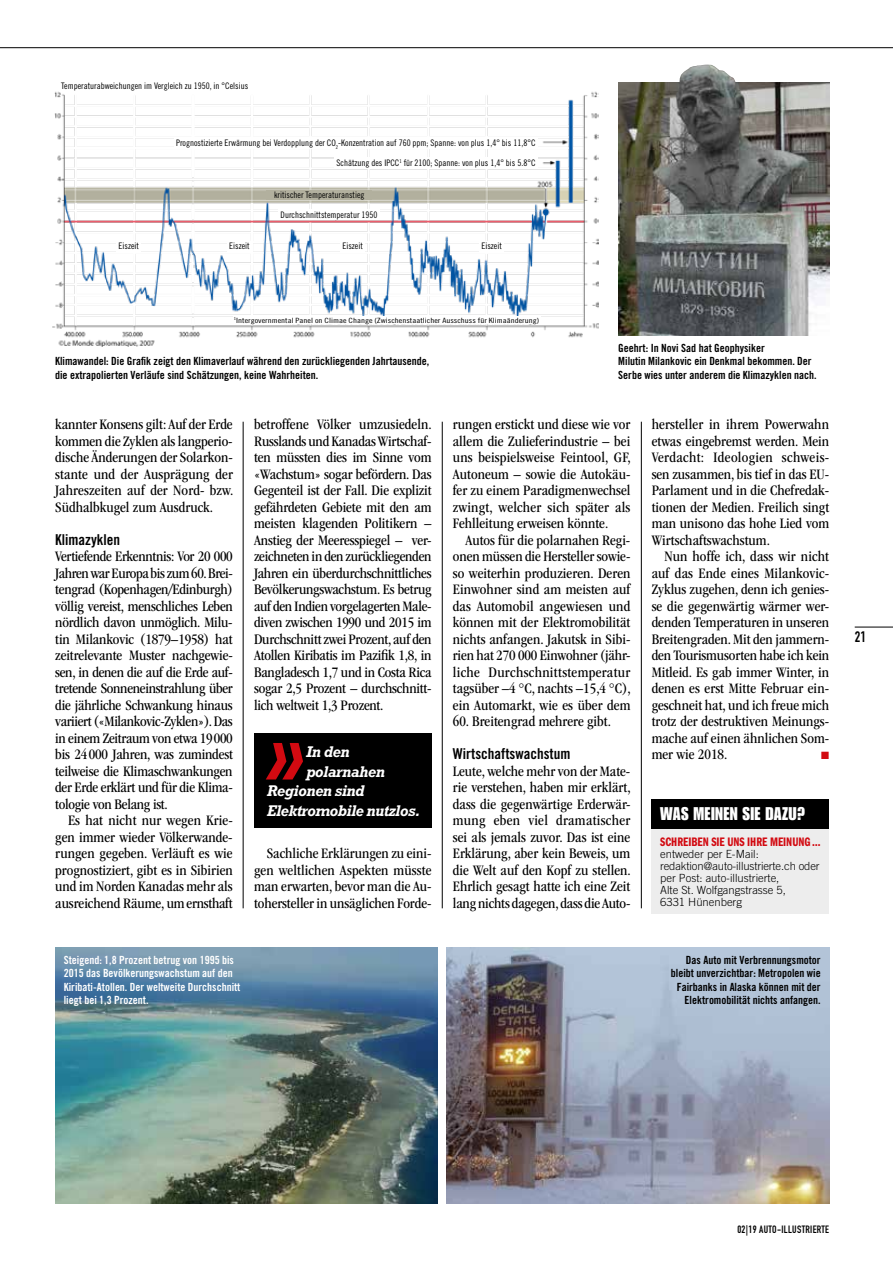
<style>
.page{position:relative;width:893px;height:1263px;background:#fff}
.page>*{position:absolute;margin:0;border:0;box-sizing:border-box;transform-origin:0 0}
.t1{font:italic 700 77.25px "Rockwell Std";color:#d20a11;scale:.88 1}
.t2{font:18px "Impact LT Std";letter-spacing:.02em;color:#fff;scale:.95 1}
.t3{font:italic 700 15.75px "Rockwell Std";letter-spacing:-.03em;color:#fff;scale:.96 1}
.t4{font:condensed 15px/16.5px "ITC Garamond Std";color:#000;text-align:justify}
.t5{font:15px "Trade Gothic LT Std Bd Cn 20";color:#000}
.t6{font:15px "DIN Engschrift Std";color:#000}
.t7{font:12.75px "ITC Franklin Gothic Std Dm Cp";color:#d20a11}
.t8{font:11.25px/13.5px "Trade Gothic LT Std Bd Cn 20";color:#000}
.t9{font:11.25px/13.5px "Trade Gothic LT Std Bd Cn 20";color:#fff}
.t10{font:300 11.25px/12px "Trade Gothic";color:#000}
.t11{font:10.5px "DIN Engschrift Std";letter-spacing:.03em;color:#000}
.t12{font:10.5px "Zapf Dingbats Std";color:#d20a11}
.t13{font:9px/19.8px "Trade Gothic LT Std Cn 18";color:#000}
.t14{font:7.2px "Trade Gothic LT Std Cn 18";color:#000;scale:1.25 1}
</style>
<div class="page">
<img style="left:618px;top:83px;width:212px;height:252px">
<img style="left:53px;top:91px;width:545px;height:255px">
<img style="left:55px;top:947px;width:383px;height:256px">
<img style="left:446px;top:947px;width:383px;height:256px">
<img style="left:676px;top:65px;width:69px;height:41px">
<hr style="left:243px;top:422px;width:1px;height:486px;background:#000">
<hr style="left:442px;top:422px;width:1px;height:486px;background:#000">
<hr style="left:641px;top:422px;width:1px;height:486px;background:#000">
<div style="left:652px;top:828px;width:177px;height:86px;background:#ededed"></div>
<div style="left:652px;top:799px;width:177px;height:29px;background:#000"></div>
<div style="left:254px;top:733px;width:178px;height:95px;background:#000"></div>
<div style="left:59px;top:81px;width:191px;height:11px;background:#fff"></div>
<div style="left:174px;top:137px;width:364px;height:11px;background:#fff"></div>
<div style="left:334px;top:157px;width:204px;height:11px;background:#fff"></div>
<div style="left:116px;top:241px;width:25px;height:10px;background:#fff"></div>
<div style="left:227px;top:241px;width:25px;height:10px;background:#fff"></div>
<div style="left:340px;top:241px;width:25px;height:10px;background:#fff"></div>
<div style="left:479px;top:241px;width:25px;height:10px;background:#fff"></div>
<div style="left:267px;top:190px;width:105px;height:9px;background:#b2b09e"></div>
<div style="left:279px;top:209px;width:101px;height:11px;background:#fff"></div>
<div style="left:233px;top:316px;width:307px;height:8px;background:#fff"></div>
<hr style="left:855px;top:627px;width:38px;height:1px;background:#000">
<hr style="left:0;top:47px;width:893px;height:1px;background:#000">
<p class="t13" style="left:61px;top:76px;width:188px">Temperaturabweichungen im Vergleich zu 1950, in °Celsius</p>
<p class="t13" style="left:176px;top:133px;width:361px">Prognostizierte Erwärmung bei Verdopplung der CO<sub>2</sub>-Konzentration auf 760 ppm; Spanne: von plus 1,4° bis 11,8°C</p>
<p class="t13" style="left:336px;top:153px;width:201px">Schätzung des IPCC<sup>1</sup> für 2100; Spanne: von plus 1,4° bis 5.8°C</p>
<p class="t13" style="left:281px;top:185px;width:98px;text-indent:-7px">kritischer Temperaturanstieg<br>Durchschnittstemperatur 1950</p>
<p class="t13" style="left:119px;top:236px;width:22px">Eiszeit</p>
<p class="t13" style="left:229px;top:236px;width:22px">Eiszeit</p>
<p class="t13" style="left:342px;top:236px;width:22px">Eiszeit</p>
<p class="t13" style="left:481px;top:236px;width:22px">Eiszeit</p>
<p class="t14" style="left:234px;top:316px;width:246px"><sup>1</sup>Intergovernmental Panel on Climae Change (Zwischenstaatlicher Ausschuss für Klimaänderung)</p>
<p class="t8" style="left:55px;top:354px;width:376px">Klimawandel: Die Grafik zeigt den Klimaverlauf während den zurückliegenden Jahrtausende, die extrapolierten Verläufe sind Schätzungen, keine Wahrheiten.</p>
<p class="t8" style="left:618px;top:341px;width:200px">Geehrt: In Novi Sad hat Geophysiker<br>Milutin Milankovic ein Denkmal bekommen. Der<br>Serbe wies unter anderem die Klimazyklen nach.</p>
<p class="t4" style="left:55px;top:416px;width:180px">kannter Konsens gilt: Auf der Erde kommen die Zyklen als langperio&shy;dische Änderungen der Solarkon&shy;stante und der Ausprägung der Jahreszeiten auf der Nord- bzw.<br>Südhalbkugel zum Ausdruck.</p>
<p class="t5" style="left:55px;top:530px;width:66px">Klimazyklen</p>
<p class="t4" style="left:55px;top:548px;width:179px">Vertiefende Erkenntnis: Vor 20 000<br>Jahren war Europa bis zum 60. Brei&shy;tengrad (Kopenhagen/Edinburgh) völlig vereist, menschliches Leben nördlich davon unmöglich. Milu&shy;tin Milankovic (1879–1958) hat zeitrelevante Muster nachgewie&shy;sen, in denen die auf die Erde auf&shy;tretende Sonneneinstrahlung über die jährliche Schwankung hinaus variiert («Milankovic-Zyklen»). Das in einem Zeitraum von etwa 19000 bis 24000 Jahren, was zumindest teilweise die Klimaschwankungen der Erde erklärt und für die Klima&shy;tologie von Belang ist.</p>
<p class="t4" style="left:55px;top:812px;width:179px;text-indent:13px">Es hat nicht nur wegen Krie&shy;gen immer wieder Völkerwande&shy;rungen gegeben. Verläuft es wie prognostiziert, gibt es in Sibirien und im Norden Kanadas mehr als ausreichend Räume, um ernsthaft</p>
<p class="t4" style="left:254px;top:416px;width:179px">betroffene Völker umzusiedeln.<br>Russlands und Kanadas Wirtschaf&shy;ten müssten dies im Sinne vom «Wachstum» sogar befördern. Das Gegenteil ist der Fall. Die explizit gefährdeten Gebiete mit den am meisten klagenden Politikern – Anstieg der Meeresspiegel – ver&shy;zeichneten in den zurückliegenden Jahren ein überdurchschnittliches Bevölkerungswachstum. Es betrug auf den Indien vorgelagerten Male&shy;diven zwischen 1990 und 2015 im Durchschnitt zwei Prozent, auf den Atollen Kiribatis im Pazifik 1,8, in Bangladesch 1,7 und in Costa Rica sogar 2,5 Prozent – durchschnitt&shy;lich weltweit 1,3 Prozent.</p>
<h1 class="t1" style="left:267px;top:708px;width:42px">»</h1>
<p class="t3" style="left:306px;top:742px;width:47px">In den</p>
<p class="t3" style="left:306px;top:762px;width:83px">polarnahen</p>
<p class="t3" style="left:267px;top:781px;width:103px">Regionen sind</p>
<p class="t3" style="left:267px;top:801px;width:161px">Elektromobile nutzlos.</p>
<p class="t4" style="left:254px;top:845px;width:179px;text-indent:13px">Sachliche Erklärungen zu eini&shy;gen weltlichen Aspekten müsste man erwarten, bevor man die Au&shy;tohersteller in unsäglichen Forde-</p>
<p class="t4" style="left:453px;top:416px;width:179px">rungen erstickt und diese wie vor allem die Zulieferindustrie – bei uns beispielsweise Feintool, GF, Autoneum – sowie die Autokäu&shy;fer zu einem Paradigmenwechsel zwingt, welcher sich später als Fehlleitung erweisen könnte.</p>
<p class="t4" style="left:453px;top:532px;width:179px;text-indent:13px">Autos für die polarnahen Regi&shy;onen müssen die Hersteller sowie&shy;so weiterhin produzieren. Deren Einwohner sind am meisten auf das Automobil angewiesen und können mit der Elektromobilität nichts anfangen. Jakutsk in Sibi&shy;rien hat 270 000 Einwohner (jähr&shy;liche Durchschnittstemperatur tagsüber –4 °C, nachts –15,4 °C), ein Automarkt, wie es über dem</p>
<p class="t4" style="left:453px;top:713px;width:160px">60. Breitengrad mehrere gibt.</p>
<p class="t5" style="left:453px;top:745px;width:119px">Wirtschaftswachstum</p>
<p class="t4" style="left:453px;top:763px;width:179px">Leute, welche mehr von der Mate&shy;rie verstehen, haben mir erklärt, dass die gegenwärtige Erderwär&shy;mung eben viel dramatischer sei als jemals zuvor. Das ist eine Erklärung, aber kein Beweis, um die Welt auf den Kopf zu stellen.<br>Ehrlich gesagt hatte ich eine Zeit lang nichts dagegen, dass die Auto-</p>
<p class="t4" style="left:652px;top:416px;width:179px">hersteller in ihrem Powerwahn etwas eingebremst werden. Mein Verdacht: Ideologien schweis&shy;sen zusammen, bis tief in das EU-Parlament und in die Chefredak&shy;tionen der Medien. Freilich singt man unisono das hohe Lied vom Wirtschaftswachstum.</p>
<p class="t4" style="left:652px;top:548px;width:179px;text-indent:13px">Nun hoffe ich, dass wir nicht auf das Ende eines Milankovic-Zyklus zugehen, denn ich genies&shy;se die gegenwärtig wärmer wer&shy;denden Temperaturen in unseren Breitengraden. Mit den jammern&shy;den Tourismusorten habe ich kein Mitleid. Es gab immer Winter, in denen es erst Mitte Februar ein&shy;geschneit hat, und ich freue mich trotz der destruktiven Meinungs&shy;mache auf einen ähnlichen Som&shy;mer wie 2018.</p>
<p class="t12" style="left:821px;top:750px;width:9px">■</p>
<p class="t2" style="left:660px;top:803px;width:154px">WAS MEINEN SIE DAZU?</p>
<p class="t7" style="left:660px;top:834px;width:162px">SCHREIBEN SIE UNS IHRE MEINUNG…</p>
<p class="t10" style="left:660px;top:848px;width:161px">entweder per E-Mail: redaktion@auto-illustrierte.ch oder per Post: auto-illustrierte,<br>Alte St. Wolfgangstrasse 5,<br>6331 Hünenberg</p>
<p class="t9" style="left:64px;top:953px;width:178px">Steigend: 1,8 Prozent betrug von 1995 bis 2015 das Bevölkerungswachstum auf den Kiribati-Atollen. Der weltweite Durchschnitt liegt bei 1,3 Prozent.</p>
<p class="t8" style="left:671px;top:953px;width:151px;text-align:right">Das Auto mit Verbrennungsmotor bleibt unverzichtbar: Metropolen wie Fairbanks in Alaska können mit der Elektromobilität nichts anfangen.</p>
<p class="t6" style="left:855px;top:628px;width:13px">21</p>
<p class="t11" style="left:737px;top:1223px;width:93px">02|19 AUTO-ILLUSTRIERTE</p>
</div>
